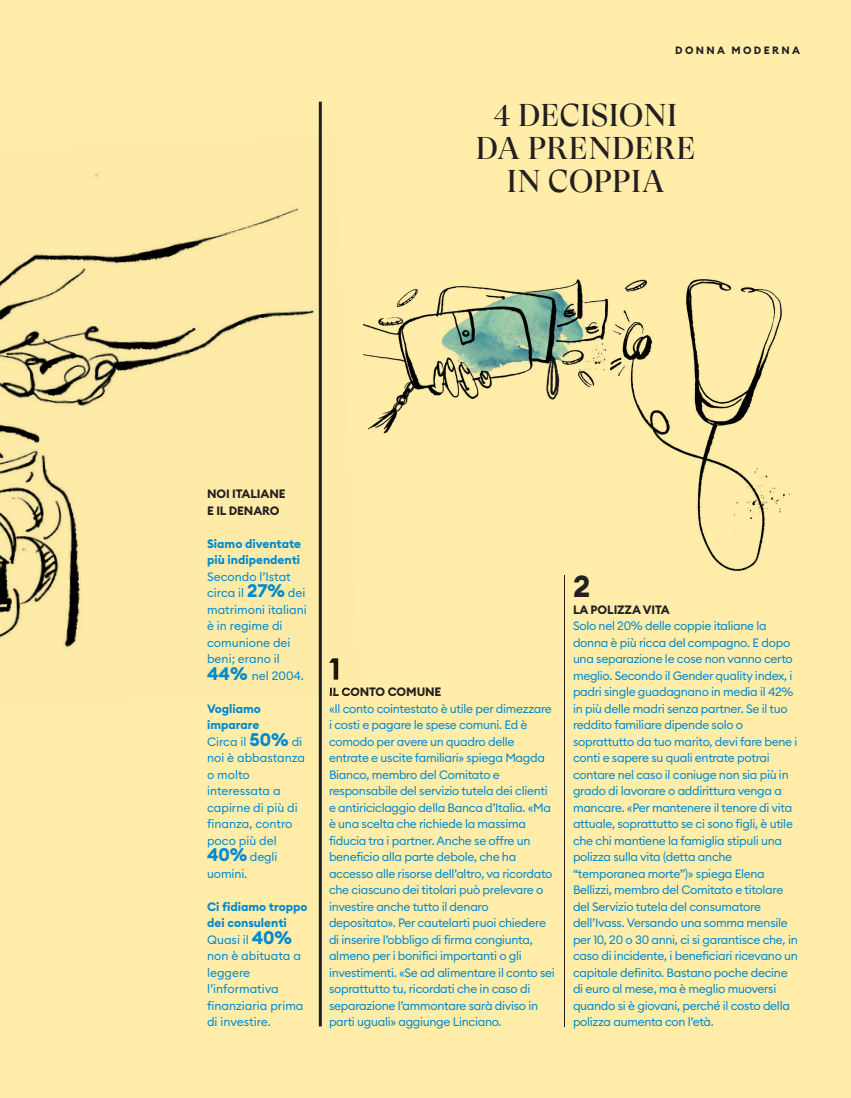
<style>
.page{position:relative;width:851px;height:1098px;background:#fff}
.page>*{position:absolute;margin:0;border:0;box-sizing:border-box;transform-origin:0 0}
.t1{font:31.5px/33px "GT Super Display";letter-spacing:.015em;color:#231f20;text-align:center}
.t2{font:700 30px "Euclid Circular B";color:#231f20}
.t3{font:12px/16.5px "Euclid Circular B";letter-spacing:-.025em;color:#0089cf}
.t4{font:12px/16.5px "Euclid Circular B";color:#0089cf}
.t5{font:700 12px/16.5px "Euclid Circular B";letter-spacing:-.01em;color:#231f20}
.t6{font:700 10.5px "Euclid Circular B";letter-spacing:.22em;color:#231f20}
.s1{font-weight:700}
.s2{font-weight:700;font-size:18px}
.s3{font-weight:700;color:#231f20}
</style>
<div class="page">
<div style="left:0;top:0;width:850px;height:1097px;background:#ffeda9"></div>
<img style="left:0;top:135px;width:353px;height:572px">
<img style="left:329px;top:658px;width:11px;height:21px">
<img style="left:330px;top:687px;width:29px;height:5px">
<hr style="left:319px;top:102px;width:3px;height:924px;background:#231f20">
<hr style="left:564px;top:575px;width:1px;height:451px;background:#231f20">
<img style="left:364px;top:279px;width:426px;height:292px">
<p class="t6" style="left:675px;top:43px;width:126px">DONNA MODERNA</p>
<p class="t1" style="left:475px;top:100px;width:221px">4 DECISIONI<br>DA PRENDERE<br>IN COPPIA</p>
<p class="t5" style="left:207px;top:485px;width:80px">NOI ITALIANE<br>E IL DENARO</p>
<p class="t4" style="left:207px;top:534px;width:101px"><span class="s1">Siamo diventate più indipendenti<br></span>Secondo l’Istat circa il <span class="s2">27%</span> dei matrimoni italiani è in regime di comunione dei beni; erano il<br><span class="s2">44%</span> nel 2004.</p>
<p class="t4" style="left:207px;top:699px;width:100px"><span class="s1">Vogliamo imparare<br></span>Circa il <span class="s2">50%</span> di noi è abbastanza o molto interessata a capirne di più di finanza, contro poco più del<br><span class="s2">40%</span> degli uomini.</p>
<p class="t4" style="left:207px;top:897px;width:102px"><span class="s1">Ci fidiamo troppo dei consulenti<br></span>Quasi il <span class="s2">40% </span>non è abituata a leggere l’informativa finanziaria prima di investire.</p>
<p class="t3" style="left:329px;top:683px;width:227px"><span class="s3">IL CONTO COMUNE<br></span>«Il conto cointestato è utile per dimezzare i costi e pagare le spese comuni. Ed è comodo per avere un quadro delle entrate e uscite familiari» spiega Magda Bianco, membro del Comitato e responsabile del servizio tutela dei clienti e antiriciclaggio della Banca d’Italia. «Ma è una scelta che richiede la massima fiducia tra i partner. Anche se offre un beneficio alla parte debole, che ha accesso alle risorse dell’altro, va ricordato che ciascuno dei titolari può prelevare o investire anche tutto il denaro depositato». Per cautelarti puoi chiedere di inserire l’obbligo di firma congiunta, almeno per i bonifici importanti o gli investimenti. «Se ad alimentare il conto sei soprattutto tu, ricordati che in caso di separazione l’ammontare sarà diviso in parti uguali» aggiunge Linciano.</p>
<p class="t2" style="left:573px;top:567px;width:19px">2</p>
<p class="t3" style="left:573px;top:600px;width:226px"><span class="s3">LA POLIZZA VITA<br></span>Solo nel 20% delle coppie italiane la donna è più ricca del compagno. E dopo una separazione le cose non vanno certo meglio. Secondo il Gender quality index, i padri single guadagnano in media il 42% in più delle madri senza partner. Se il tuo reddito familiare dipende solo o soprattutto da tuo marito, devi fare bene i conti e sapere su quali entrate potrai contare nel caso il coniuge non sia più in grado di lavorare o addirittura venga a mancare. «Per mantenere il tenore di vita attuale, soprattutto se ci sono figli, è utile che chi mantiene la famiglia stipuli una polizza sulla vita (detta anche “temporanea morte”)» spiega Elena Bellizzi, membro del Comitato e titolare del Servizio tutela del consumatore dell’Ivass. Versando una somma mensile per 10, 20 o 30 anni, ci si garantisce che, in caso di incidente, i beneficiari ricevano un capitale definito. Bastano poche decine di euro al mese, ma è meglio muoversi quando si è giovani, perché il costo della polizza aumenta con l’età.</p>
</div>
